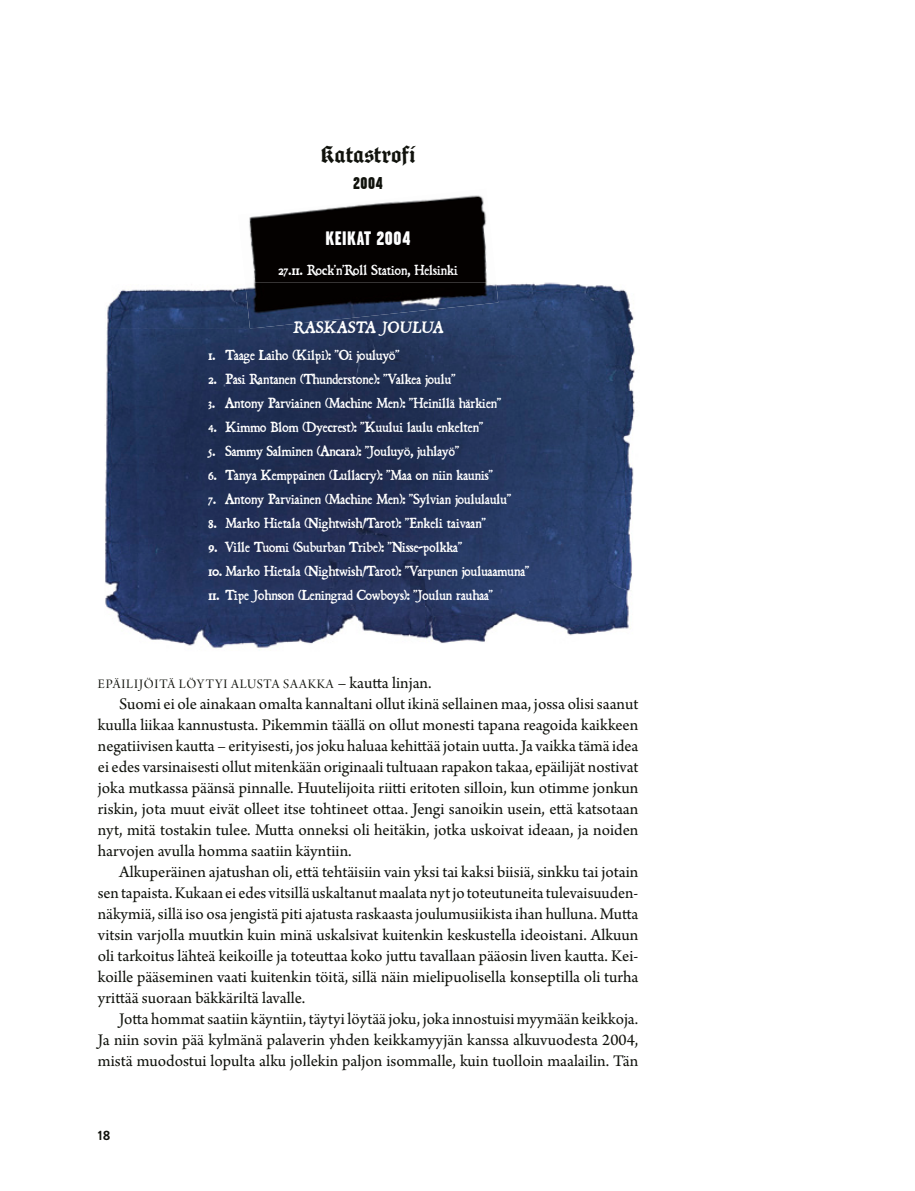
<style>
.page{position:relative;width:915px;height:1191px;background:#fff}
.page>*{position:absolute;margin:0;border:0;box-sizing:border-box;transform-origin:0 0}
.t1{font:25.5px "Cabazon";color:#10120c}
.t2{font:900 19.5px "Garage Gothic";letter-spacing:.025em;color:#fff}
.t3{font:18.75px "Black Beard";letter-spacing:.045em;color:#fff}
.t4{font:17.1px/21px "Arno Pro";letter-spacing:-.005em;color:#10120c;text-align:justify}
.t5{font:900 17.1px "Garage Gothic";color:#10120c}
.t6{font:16.5px "Black Beard";color:#fff}
.t7{font:13.8px "Arno Pro Display";letter-spacing:.06em;color:#10120c}
.t8{font:700 13.5px "Brandon Grotesque";color:#10120c}
.s1{font-family:"Arno Pro";font-size:17.1px}
</style>
<div class="page">
<img style="left:105px;top:283px;width:530px;height:367px">
<img style="left:249px;top:195px;width:239px;height:88px">
<img style="left:245px;top:283px;width:253px;height:46px">
<h1 class="t1" style="left:321px;top:141px;width:96px">Katastrofi</h1>
<p class="t5" style="left:353px;top:173px;width:31px">2004</p>
<p class="t2" style="left:325px;top:227px;width:86px">KEIKAT 2004</p>
<p class="t6" style="left:278px;top:261px;width:181px">27.11. Rock’n’Roll Station, Helsinki</p>
<p class="t3" style="left:293px;top:317px;width:151px">RASKASTA JOULUA</p>
<p class="t6" style="left:208px;top:346px;width:192px">1. Taage Laiho (Kilpi): ”Oi jouluyö”</p>
<p class="t6" style="left:208px;top:370px;width:248px">2. Pasi Rantanen (Thunderstone): ”Valkea joulu”</p>
<p class="t6" style="left:208px;top:394px;width:294px">3. Antony Parviainen (Machine Men): ”Heinillä härkien”</p>
<p class="t6" style="left:208px;top:418px;width:276px">4. Kimmo Blom (Dyecrest): ”Kuului laulu enkelten”</p>
<p class="t6" style="left:208px;top:442px;width:252px">5. Sammy Salminen (Ancara): ”Jouluyö, juhlayö”</p>
<p class="t6" style="left:208px;top:466px;width:285px">6. Tanya Kemppainen (Lullacry): ”Maa on niin kaunis”</p>
<p class="t6" style="left:208px;top:490px;width:304px">7. Antony Parviainen (Machine Men): ”Sylvian joululaulu”</p>
<p class="t6" style="left:208px;top:514px;width:279px">8. Marko Hietala (Nightwish/Tarot): ”Enkeli taivaan”</p>
<p class="t6" style="left:208px;top:538px;width:255px">9. Ville Tuomi (Suburban Tribe): ”Nisse-polkka”</p>
<p class="t6" style="left:208px;top:562px;width:322px">10. Marko Hietala (Nightwish/Tarot): ”Varpunen jouluaamuna”</p>
<p class="t6" style="left:208px;top:586px;width:286px">11. Tipe Johnson (Leningrad Cowboys): ”Joulun rauhaa”</p>
<p class="t7" style="left:98px;top:676px;width:335px">EPÄILIJÖITÄ LÖYTYI ALUSTA SAAKKA <span class="s1">– kautta linjan.</span></p>
<p class="t4" style="left:98px;top:694px;width:542px;text-indent:21px">Suomi ei ole ainakaan omalta kannaltani ollut ikinä sellainen maa, jossa olisi saanut kuulla liikaa kannustusta. Pikemmin täällä on ollut monesti tapana reagoida kaikkeen negatiivisen kautta – erityisesti, jos joku haluaa kehittää jotain uutta. Ja vaikka tämä idea ei edes varsinaisesti ollut mitenkään originaali tultuaan rapakon takaa, epäilijät nostivat joka mutkassa päänsä pinnalle. Huutelijoita riitti eritoten silloin, kun otimme jonkun riskin, jota muut eivät olleet itse tohtineet ottaa. Jengi sanoikin usein, että katsotaan nyt, mitä tostakin tulee. Mutta onneksi oli heitäkin, jotka uskoivat ideaan, ja noiden harvojen avulla homma saatiin käyntiin.</p>
<p class="t4" style="left:98px;top:862px;width:542px;text-indent:21px">Alkuperäinen ajatushan oli, että tehtäisiin vain yksi tai kaksi biisiä, sinkku tai jotain sen tapaista. Kukaan ei edes vitsillä uskaltanut maalata nyt jo toteutuneita tulevaisuuden&shy;näkymiä, sillä iso osa jengistä piti ajatusta raskaasta joulumusiikista ihan hulluna. Mutta vitsin varjolla muutkin kuin minä uskalsivat kuitenkin keskustella ideoistani. Alkuun oli tarkoitus lähteä keikoille ja toteuttaa koko juttu tavallaan pääosin liven kautta. Kei&shy;koille pääseminen vaati kuitenkin töitä, sillä näin mielipuolisella konseptilla oli turha yrittää suoraan bäkkäriltä lavalle.</p>
<p class="t4" style="left:98px;top:1009px;width:542px;text-indent:21px">Jotta hommat saatiin käyntiin, täytyi löytää joku, joka innostuisi myymään keikkoja.<br>Ja niin sovin pää kylmänä palaverin yhden keikkamyyjän kanssa alkuvuodesta 2004, mistä muodostui lopulta alku jollekin paljon isommalle, kuin tuolloin maalailin. Tän</p>
<p class="t8" style="left:98px;top:1125px;width:14px">18</p>
</div>
